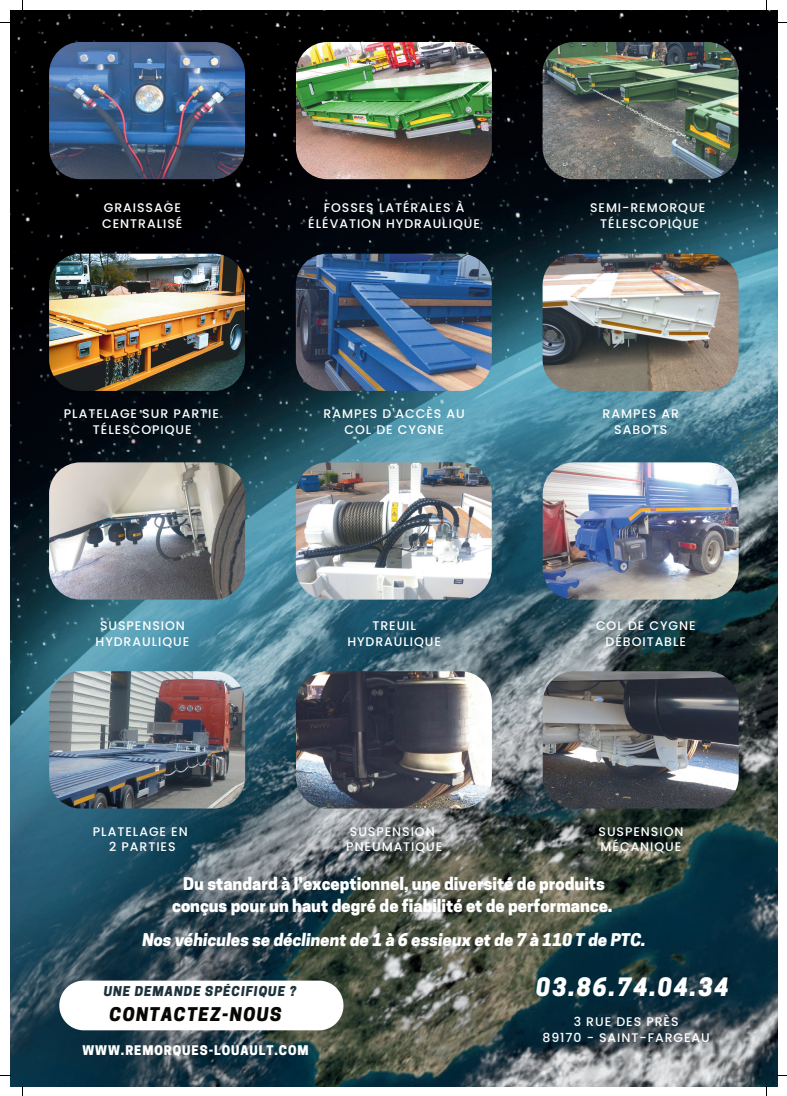
<style>
.page{position:relative;width:787px;height:1096px;background:#fff}
.page>*{position:absolute;margin:0;border:0;box-sizing:border-box;transform-origin:0 0}
.t1{font:italic 800 23.75px "Cooper Hewitt";letter-spacing:.075em;color:#fff}
.t2{font:italic 800 17.75px "Cooper Hewitt";letter-spacing:.075em;color:#080704}
.t3{font:800 16.5px/22.5px "Cooper Hewitt";color:#fff;text-align:center}
.t4{font:italic 800 16.5px "Cooper Hewitt";color:#fff}
.t5{font:italic 800 12.75px "Cooper Hewitt";letter-spacing:.075em;color:#1e343c}
.t6{font:500 12.5px/16px "Poppins";letter-spacing:.075em;color:#fff;text-align:center}
.t7{font:800 12.5px "Cooper Hewitt";letter-spacing:.075em;color:#fff}
</style>
<div class="page">
<img style="left:10px;top:10px;width:767px;height:1076px">
<svg style="left:59px;top:980px;width:284px;height:50px"></svg>
<img style="left:49px;top:42px;width:196px;height:137px;border-radius:31px">
<img style="left:296px;top:42px;width:196px;height:137px;border-radius:31px">
<img style="left:543px;top:42px;width:195px;height:137px;border-radius:31px">
<img style="left:49px;top:254px;width:196px;height:137px;border-radius:31px">
<img style="left:296px;top:254px;width:196px;height:137px;border-radius:31px">
<img style="left:543px;top:254px;width:195px;height:137px;border-radius:31px">
<img style="left:49px;top:462px;width:196px;height:137px;border-radius:31px">
<img style="left:296px;top:462px;width:196px;height:137px;border-radius:31px">
<img style="left:543px;top:462px;width:196px;height:137px;border-radius:31px">
<img style="left:49px;top:671px;width:196px;height:137px;border-radius:31px">
<img style="left:296px;top:671px;width:196px;height:137px;border-radius:31px">
<img style="left:543px;top:671px;width:196px;height:137px;border-radius:31px">
<p class="t6" style="left:102px;top:200px;width:82px;text-align:left">GRAISSAGE<br>CENTRALISÉ</p>
<p class="t6" style="left:308px;top:200px;width:173px">FOSSES LATÉRALES À<br>ÉLÉVATION HYDRAULIQUE</p>
<p class="t6" style="left:590px;top:200px;width:117px">SEMI-REMORQUE<br>TÉLESCOPIQUE</p>
<p class="t6" style="left:64px;top:405px;width:157px">PLATELAGE SUR PARTIE<br>TÉLESCOPIQUE</p>
<p class="t6" style="left:324px;top:405px;width:143px">RAMPES D'ACCÈS AU<br>COL DE CYGNE</p>
<p class="t6" style="left:603px;top:405px;width:78px">RAMPES AR<br>SABOTS</p>
<p class="t6" style="left:96px;top:617px;width:95px">SUSPENSION<br>HYDRAULIQUE</p>
<p class="t6" style="left:347px;top:618px;width:95px">TREUIL<br>HYDRAULIQUE</p>
<p class="t6" style="left:596px;top:618px;width:101px">COL DE CYGNE<br>DÉBOITABLE</p>
<p class="t6" style="left:93px;top:823px;width:96px">PLATELAGE EN<br>2 PARTIES</p>
<p class="t6" style="left:346px;top:823px;width:98px;text-align:left">SUSPENSION<br>PNEUMATIQUE</p>
<p class="t6" style="left:599px;top:823px;width:86px;text-align:left">SUSPENSION<br>MÉCANIQUE</p>
<h3 class="t3" style="left:172px;top:872px;width:442px">Du standard à l'exceptionnel, une diversité de produits conçus pour un haut degré de fiabilité et de performance.</h3>
<h3 class="t4" style="left:142px;top:930px;width:505px">Nos véhicules se déclinent de 1 à 6 essieux et de 7 à 110 T de PTC.</h3>
<p class="t5" style="left:104px;top:983px;width:194px">UNE DEMANDE SPÉCIFIQUE ?</p>
<h2 class="t2" style="left:110px;top:1003px;width:173px">CONTACTEZ-NOUS</h2>
<p class="t7" style="left:82px;top:1043px;width:228px">WWW.REMORQUES-LOUAULT.COM</p>
<h1 class="t1" style="left:536px;top:972px;width:194px">03.86.74.04.34</h1>
<p class="t6" style="left:542px;top:1013px;width:169px">3 RUE DES PRÈS<br>89170 - SAINT-FARGEAU</p>
</div>
